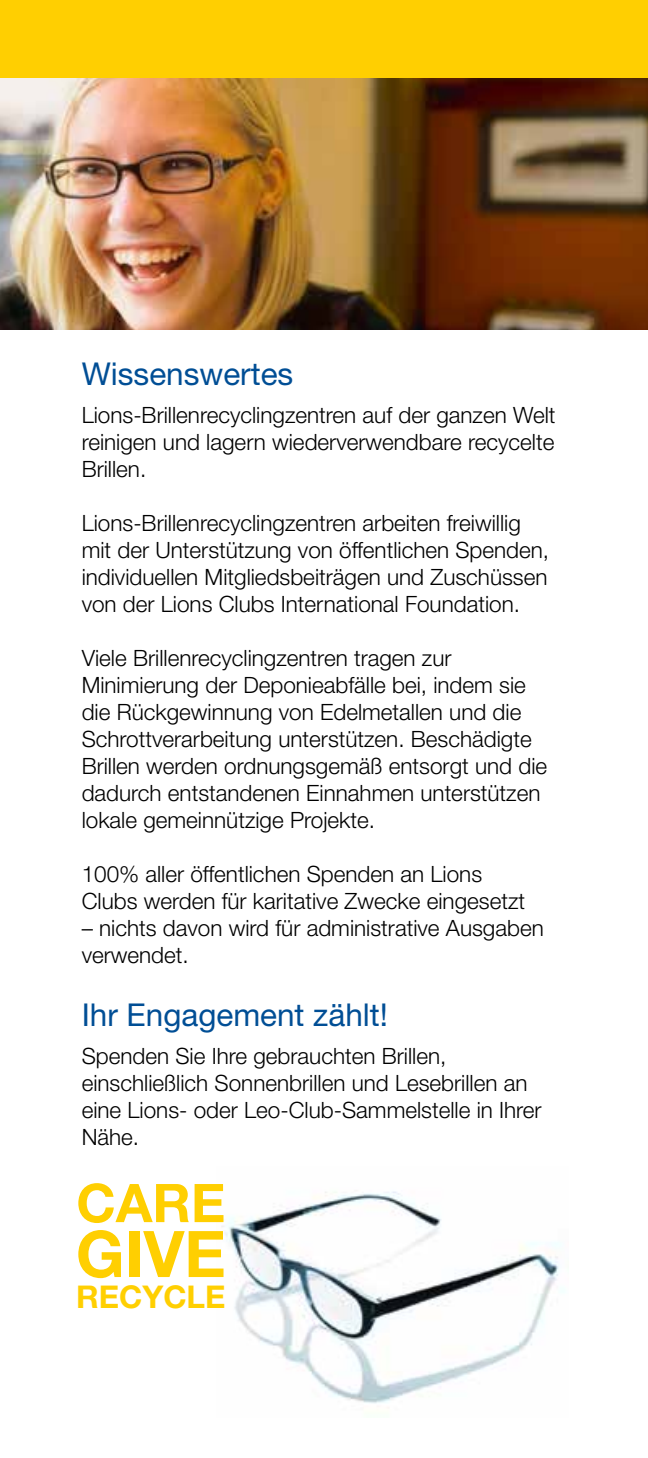
<style>
.page{position:relative;width:648px;height:1458px;background:#fff}
.page>*{position:absolute;margin:0;border:0;box-sizing:border-box;transform-origin:0 0}
.t1{font:700 64.35px "Helvetica Neue";color:#ffcf01}
.t2{font:700 53.32px "Helvetica Neue";color:#ffcf01}
.t3{font:31.5px "Helvetica Neue";color:#004e95}
.t4{font:700 31.28px "Helvetica Neue";color:#ffcf01}
.t5{font:300 22.5px/27px "Helvetica Neue";color:#000}
</style>
<div class="page">
<div style="left:0;top:0;width:648px;height:80px;background:#ffcf01"></div>
<img style="left:0;top:78px;width:648px;height:251px">
<img style="left:221px;top:1191px;width:343px;height:213px">
<h3 class="t3" style="left:82px;top:355px;width:213px">Wissenswertes</h3>
<p class="t5" style="left:82px;top:401px;width:475px;text-align:justify">Lions-Brillenrecyclingzentren auf der ganzen Welt reinigen und lagern wiederverwendbare recycelte Brillen.</p>
<p class="t5" style="left:82px;top:509px;width:469px">Lions-Brillenrecyclingzentren arbeiten freiwillig mit der Unterstützung von öffentlichen Spenden, individuellen Mitgliedsbeiträgen und Zuschüssen von der Lions Clubs International Foundation.</p>
<p class="t5" style="left:82px;top:644px;width:467px">Viele Brillenrecyclingzentren tragen zur Minimierung der Deponieabfälle bei, indem sie die Rückgewinnung von Edelmetallen und die Schrottverarbeitung unterstützen. Beschädigte Brillen werden ordnungsgemäß entsorgt und die dadurch entstandenen Einnahmen unterstützen lokale gemeinnützige Projekte.</p>
<p class="t5" style="left:82px;top:860px;width:445px">100% aller öffentlichen Spenden an Lions<br>Clubs werden für karitative Zwecke eingesetzt</p>
<p class="t5" style="left:82px;top:914px;width:464px">– nichts davon wird für administrative Ausgaben verwendet.</p>
<h3 class="t3" style="left:82px;top:996px;width:308px">Ihr Engagement zählt!</h3>
<p class="t5" style="left:82px;top:1042px;width:462px">Spenden Sie Ihre gebrauchten Brillen, einschließlich Sonnenbrillen und Lesebrillen an eine Lions- oder Leo-Club-Sammelstelle in Ihrer Nähe.</p>
<h2 class="t2" style="left:76px;top:1170px;width:151px">CARE</h2>
<h1 class="t1" style="left:76px;top:1214px;width:152px">GIVE</h1>
<h3 class="t4" style="left:76px;top:1278px;width:151px">RECYCLE</h3>
</div>
